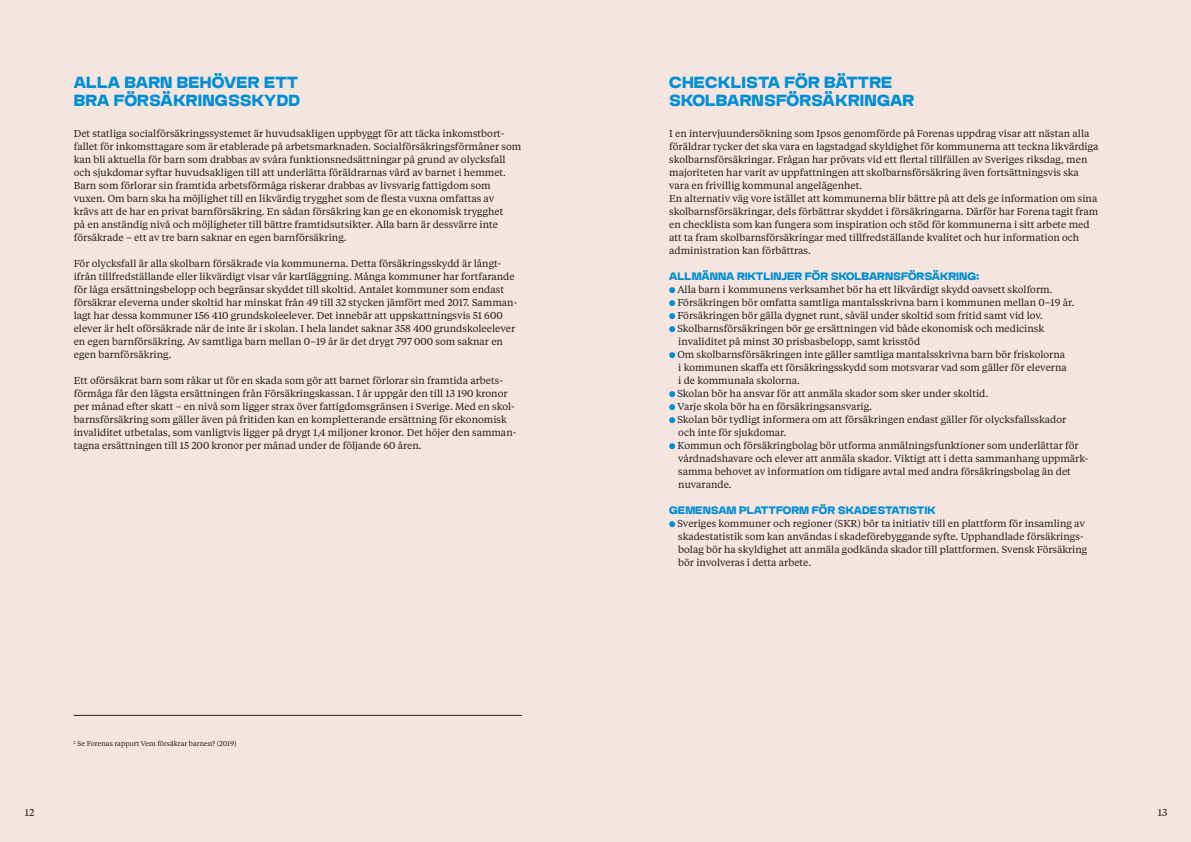
<style>
.page{position:relative;width:1191px;height:842px;background:#f4e5df}
.page>*{position:absolute;margin:0;border:0;box-sizing:border-box;transform-origin:0 0}
.t1{font:18px/18px "Forena";letter-spacing:.01em;color:#008ed4}
.t2{font:12px "Forena";color:#008ed4}
.t3{font:10px/13px "Tiempos Text";color:#231f20}
.t4{font:7px "Tiempos Text";color:#231f20}
</style>
<div class="page">
<svg style="left:669px;top:287px;width:6px;height:6px"></svg>
<svg style="left:669px;top:300px;width:6px;height:6px"></svg>
<svg style="left:669px;top:313px;width:6px;height:6px"></svg>
<svg style="left:669px;top:326px;width:6px;height:6px"></svg>
<svg style="left:669px;top:352px;width:6px;height:6px"></svg>
<svg style="left:669px;top:391px;width:6px;height:6px"></svg>
<svg style="left:669px;top:404px;width:6px;height:6px"></svg>
<svg style="left:669px;top:417px;width:6px;height:6px"></svg>
<svg style="left:669px;top:443px;width:6px;height:6px"></svg>
<svg style="left:669px;top:521px;width:6px;height:6px"></svg>
<hr style="left:74px;top:715px;width:448px;height:1px;background:#231f20">
<h1 class="t1" style="left:74px;top:73px;width:228px">ALLA BARN BEHÖVER ETT<br>BRA FÖRSÄKRINGSSKYDD</h1>
<p class="t3" style="left:74px;top:127px;width:449px">Det statliga socialförsäkringssystemet är huvudsakligen uppbyggt för att täcka inkomstbort&shy;fallet för inkomsttagare som är etablerade på arbetsmarknaden. Socialförsäkringsförmåner som kan bli aktuella för barn som drabbas av svåra funktionsnedsättningar på grund av olycksfall och sjukdomar syftar huvudsakligen till att underlätta föräldrarnas vård av barnet i hemmet.<br>Barn som förlorar sin framtida arbetsförmåga riskerar drabbas av livsvarig fattigdom som vuxen. Om barn ska ha möjlighet till en likvärdig trygghet som de flesta vuxna omfattas av krävs att de har en privat barnförsäkring. En sådan försäkring kan ge en ekonomisk trygghet<br>på en anständig nivå och möjligheter till bättre framtidsutsikter. Alla barn är dessvärre inte försäkrade – ett av tre barn saknar en egen barnförsäkring.</p>
<p class="t3" style="left:74px;top:257px;width:445px">För olycksfall är alla skolbarn försäkrade via kommunerna. Detta försäkringsskydd är långt&shy;ifrån tillfredställande eller likvärdigt visar vår kartläggning. Många kommuner har fortfarande för låga ersättningsbelopp och begränsar skyddet till skoltid. Antalet kommuner som endast försäkrar eleverna under skoltid har minskat från 49 till 32 stycken jämfört med 2017. Samman&shy;lagt har dessa kommuner 156 410 grundskoleelever. Det innebär att uppskattningsvis 51 600 elever är helt oförsäkrade när de inte är i skolan. I hela landet saknar 358 400 grundskoleelever en egen barnförsäkring. Av samtliga barn mellan 0–19 år är det drygt 797 000 som saknar en egen barnförsäkring.</p>
<p class="t3" style="left:74px;top:374px;width:444px">Ett oförsäkrat barn som råkar ut för en skada som gör att barnet förlorar sin framtida arbets&shy;förmåga får den lägsta ersättningen från Försäkringskassan. I år uppgår den till 13 190 kronor per månad efter skatt – en nivå som ligger strax över fattigdomsgränsen i Sverige. Med en skol&shy;barnsförsäkring som gäller även på fritiden kan en kompletterande ersättning för ekonomisk invaliditet utbetalas, som vanligtvis ligger på drygt 1,4 miljoner kronor. Det höjer den samman&shy;tagna ersättningen till 15 200 kronor per månad under de följande 60 åren.</p>
<p class="t4" style="left:74px;top:739px;width:164px"><sup>2</sup> Se Forenas rapport Vem försäkrar barnen? (2019)</p>
<h1 class="t1" style="left:669px;top:73px;width:246px">CHECKLISTA FÖR BÄTTRE<br>SKOLBARNSFÖRSÄKRINGAR</h1>
<p class="t3" style="left:669px;top:127px;width:431px">I en intervjuundersökning som Ipsos genomförde på Forenas uppdrag visar att nästan alla föräldrar tycker det ska vara en lagstadgad skyldighet för kommunerna att teckna likvärdiga skolbarnsförsäkringar. Frågan har prövats vid ett flertal tillfällen av Sveriges riksdag, men majoriteten har varit av uppfattningen att skolbarnsförsäkring även fortsättningsvis ska vara en frivillig kommunal angelägenhet.<br>En alternativ väg vore istället att kommunerna blir bättre på att dels ge information om sina skolbarnsförsäkringar, dels förbättrar skyddet i försäkringarna. Därför har Forena tagit fram en checklista som kan fungera som inspiration och stöd för kommunerna i sitt arbete med att ta fram skolbarnsförsäkringar med tillfredställande kvalitet och hur information och administration kan förbättras.</p>
<p class="t2" style="left:669px;top:270px;width:312px">ALLMÄNNA RIKTLINJER FÖR SKOLBARNSFÖRSÄKRING:</p>
<p class="t3" style="left:677px;top:283px;width:412px">Alla barn i kommunens verksamhet bör ha ett likvärdigt skydd oavsett skolform.<br>Försäkringen bör omfatta samtliga mantalsskrivna barn i kommunen mellan 0–19 år.<br>Försäkringen bör gälla dygnet runt, såväl under skoltid som fritid samt vid lov.<br>Skolbarnsförsäkringen bör ge ersättningen vid både ekonomisk och medicinsk invaliditet på minst 30 prisbasbelopp, samt krisstöd<br>Om skolbarnsförsäkringen inte gäller samtliga mantalsskrivna barn bör friskolorna<br>i kommunen skaffa ett försäkringsskydd som motsvarar vad som gäller för eleverna<br>i de kommunala skolorna.<br>Skolan bör ha ansvar för att anmäla skador som sker under skoltid.<br>Varje skola bör ha en försäkringsansvarig.<br>Skolan bör tydligt informera om att försäkringen endast gäller för olycksfallsskador<br>och inte för sjukdomar.<br>Kommun och försäkringbolag bör utforma anmälningsfunktioner som underlättar för vårdnadshavare och elever att anmäla skador. Viktigt att i detta sammanhang uppmärk&shy;samma behovet av information om tidigare avtal med andra försäkringsbolag än det nuvarande.</p>
<p class="t2" style="left:669px;top:504px;width:268px">GEMENSAM PLATTFORM FÖR SKADESTATISTIK</p>
<p class="t3" style="left:677px;top:517px;width:411px">Sveriges kommuner och regioner (SKR) bör ta initiativ till en plattform för insamling av skadestatistik som kan användas i skadeförebyggande syfte. Upphandlade försäkrings&shy;bolag bör ha skyldighet att anmäla godkända skador till plattformen. Svensk Försäkring bör involveras i detta arbete.</p>
<p class="t3" style="left:25px;top:805px;width:11px">12</p>
<p class="t3" style="left:1158px;top:805px;width:11px">13</p>
</div>
